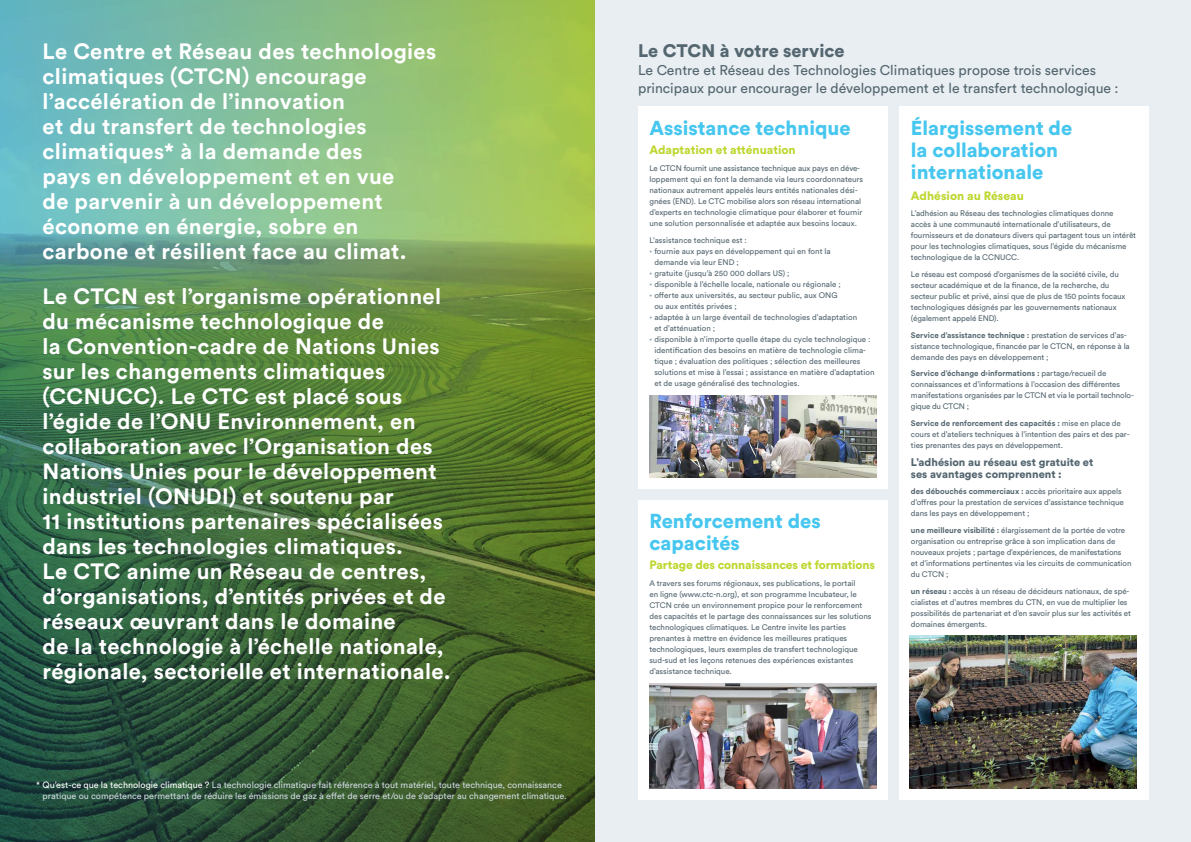
<style>
.page{position:relative;width:1191px;height:842px;background:#fff}
.page>*{position:absolute;margin:0;border:0;box-sizing:border-box;transform-origin:0 0}
.t1{font:700 22px/25px "Circular Std";letter-spacing:.015em;color:#fff}
.t2{font:900 20px/22px "Circular Std";color:#47c7ef}
.t3{font:900 18px "Circular Std";color:#546670}
.t4{font:14px/18px "Circular Std";color:#546670}
.t5{font:900 12px "Circular Std";letter-spacing:-.005em;color:#bfd730}
.t6{font:900 11px/12px "Circular Std";color:#546670}
.t7{font:9px/11px "Circular Std";color:#ced8de}
.t8{font:8px/11px "Circular Std";letter-spacing:-.01em;color:#546670}
.s1{color:#fff}
.s2{font-size:5px;color:#9eacb5}
.s3{font-weight:700}
</style>
<div class="page">
<img style="left:0;top:0;width:595px;height:842px">
<div style="left:595px;top:0;width:596px;height:842px;background:#e8eef1"></div>
<div style="left:899px;top:106px;width:249px;height:693px;background:#fff"></div>
<img style="left:909px;top:635px;width:227px;height:153px">
<div style="left:638px;top:106px;width:249px;height:383px;background:#fff"></div>
<div style="left:638px;top:500px;width:249px;height:299px;background:#fff"></div>
<img style="left:649px;top:684px;width:227px;height:104px">
<img style="left:649px;top:395px;width:227px;height:82px">
<p class="t1" style="left:43px;top:38px;width:395px">Le Centre et Réseau des technologies climatiques (CTCN) encourage l’accélération de l’innovation<br>et du transfert de technologies climatiques* à la demande des<br>pays en développement et en vue<br>de parvenir à un développement économe en énergie, sobre en carbone et résilient face au climat.</p>
<p class="t1" style="left:43px;top:283px;width:409px">Le CTCN est l’organisme opérationnel du mécanisme technologique de<br>la Convention-cadre de Nations Unies sur les changements climatiques (CCNUCC). Le CTC est placé sous l’égide de l’ONU Environnement, en collaboration avec l’Organisation des Nations Unies pour le développement industriel (ONUDI) et soutenu par<br>11 institutions partenaires spécialisées dans les technologies climatiques.<br>Le CTC anime un Réseau de centres, d’organisations, d’entités privées et de réseaux œuvrant dans le domaine<br>de la technologie à l’échelle nationale, régionale, sectorielle et internationale.</p>
<p class="t7" style="left:42px;top:779px;width:526px;text-indent:-6px"><span class="s1">* Qu’est-ce que la technologie climatique ?</span> La technologie climatique fait référence à tout matériel, toute technique, connaissance pratique ou compétence permettant de réduire les émissions de gaz à effet de serre et/ou de s’adapter au changement climatique.</p>
<h3 class="t3" style="left:638px;top:39px;width:208px">Le CTCN à votre service</h3>
<h3 class="t4" style="left:638px;top:61px;width:482px">Le Centre et Réseau des Technologies Climatiques propose trois services principaux pour encourager le développement et le transfert technologique :</h3>
<h2 class="t2" style="left:649px;top:117px;width:203px">Assistance technique</h2>
<h3 class="t5" style="left:649px;top:142px;width:148px">Adaptation et atténuation</h3>
<p class="t8" style="left:649px;top:163px;width:215px">Le CTCN fournit une assistance technique aux pays en déve&shy;loppement qui en font la demande via leurs coordonnateurs nationaux autrement appelés leurs entités nationales dési&shy;gnées (END). Le CTC mobilise alors son réseau international d’experts en technologie climatique pour élaborer et fournir une solution personnalisée et adaptée aux besoins locaux.</p>
<p class="t8" style="left:649px;top:234px;width:99px">L’assistance technique est :</p>
<p class="t8" style="left:654px;top:245px;width:178px;text-indent:-5px"><span class="s2">•</span> fournie aux pays en développement qui en font la demande via leur END ;</p>
<p class="t8" style="left:649px;top:267px;width:142px"><span class="s2">•</span> gratuite (jusqu’à 250 000 dollars US) ;</p>
<p class="t8" style="left:649px;top:278px;width:193px"><span class="s2">•</span> disponible à l’échelle locale, nationale ou régionale ;</p>
<p class="t8" style="left:654px;top:289px;width:185px;text-indent:-5px"><span class="s2">•</span> offerte aux universités, au secteur public, aux ONG ou aux entités privées ;</p>
<p class="t8" style="left:654px;top:311px;width:204px;text-indent:-5px"><span class="s2">•</span> adaptée à un large éventail de technologies d’adaptation et d’atténuation ;</p>
<p class="t8" style="left:654px;top:333px;width:222px;text-indent:-5px"><span class="s2">•</span> disponible à n’importe quelle étape du cycle technologique : identification des besoins en matière de technologie clima&shy;tique ; évaluation des politiques ; sélection des meilleures solutions et mise à l’essai ; assistance en matière d’adaptation et de usage généralisé des technologies.</p>
<h2 class="t2" style="left:911px;top:117px;width:163px">Élargissement de la collaboration internationale</h2>
<h3 class="t5" style="left:911px;top:187px;width:114px">Adhésion au Réseau</h3>
<p class="t8" style="left:911px;top:208px;width:227px">L’adhésion au Réseau des technologies climatiques donne<br>accès à une communauté internationale d’utilisateurs, de fournisseurs et de donateurs divers qui partagent tous un intérêt pour les technologies climatiques, sous l’égide du mécanisme technologique de la CCNUCC.</p>
<p class="t8" style="left:911px;top:269px;width:216px">Le réseau est composé d’organismes de la société civile, du secteur académique et de la finance, de la recherche, du secteur public et privé, ainsi que de plus de 150 points focaux technologiques désignés par les gouvernements nationaux (également appelé END).</p>
<p class="t8" style="left:911px;top:329px;width:220px"><span class="s3">Service d’assistance technique :</span> prestation de services d’as&shy;sistance technologique, financée par le CTCN, en réponse à la demande des pays en développement ;</p>
<p class="t8" style="left:911px;top:368px;width:224px"><span class="s3">Service d’échange d›informations :</span> partage/recueil de connaissances et d’informations à l’occasion des différentes manifestations organisées par le CTCN et via le portail technolo&shy;gique du CTCN ;</p>
<p class="t8" style="left:911px;top:418px;width:220px"><span class="s3">Service de renforcement des capacités :</span> mise en place de cours et d’ateliers techniques à l’intention des pairs et des par&shy;ties prenantes des pays en développement.</p>
<h3 class="t6" style="left:911px;top:456px;width:184px">L’adhésion au réseau est gratuite et ses avantages comprennent :</h3>
<p class="t8" style="left:911px;top:486px;width:214px"><span class="s3">des débouchés commerciaux :</span> accès prioritaire aux appels d’offres pour la prestation de services d’assistance technique dans les pays en développement ;</p>
<p class="t8" style="left:911px;top:525px;width:222px"><span class="s3">une meilleure visibilité :</span> élargissement de la portée de votre organisation ou entreprise grâce à son implication dans de nouveaux projets ; partage d’expériences, de manifestations<br>et d’informations pertinentes via les circuits de communication du CTCN ;</p>
<p class="t8" style="left:911px;top:585px;width:222px"><span class="s3">un réseau :</span> accès à un réseau de décideurs nationaux, de spé&shy;cialistes et d’autres membres du CTN, en vue de multiplier les possibilités de partenariat et d’en savoir plus sur les activités et domaines émergents.</p>
<h2 class="t2" style="left:649px;top:509px;width:173px">Renforcement des capacités</h2>
<h3 class="t5" style="left:649px;top:557px;width:227px">Partage des connaissances et formations</h3>
<p class="t8" style="left:649px;top:577px;width:223px">A travers ses forums régionaux, ses publications, le portail<br>en ligne (www.ctc-n.org), et son programme Incubateur, le CTCN crée un environnement propice pour le renforcement des capacités et le partage des connaissances sur les solutions technologiques climatiques. Le Centre invite les parties prenantes à mettre en évidence les meilleures pratiques technologiques, leurs exemples de transfert technologique sud-sud et les leçons retenues des expériences existantes d’assistance technique.</p>
</div>
